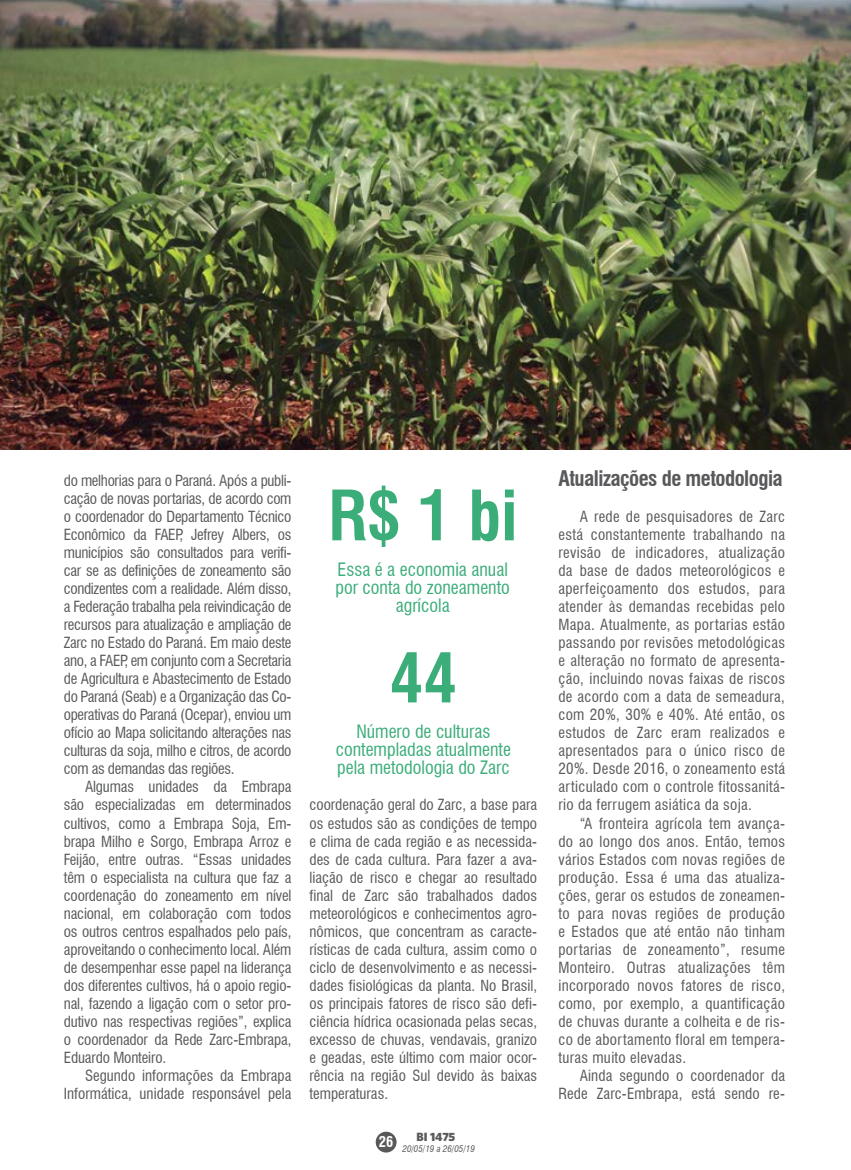
<style>
.page{position:relative;width:851px;height:1170px;background:#fff}
.page>*{position:absolute;margin:0;border:0;box-sizing:border-box;transform-origin:0 0}
.t1{font:700 condensed 67.5px "Swiss 721 BT";color:#3bad79}
.t2{font:700 condensed 21px "Swiss 721 BT";letter-spacing:-.025em;color:#58595b}
.t3{font:condensed 18px/18px "Swiss 721 BT";color:#3bad79;text-align:center}
.t4{font:condensed 15px/18px "Swiss 721 BT";color:#58595b;text-align:justify}
.t5{font:700 condensed 14.4px "Swiss 721 BT";color:#fff}
.t6{font:900 12px "Whitney HTF";letter-spacing:-.01em;color:#58595b}
.t7{font:italic condensed 9px "Swiss 721 BT";color:#58595b}
</style>
<div class="page">
<div style="left:375px;top:1131px;width:21px;height:21px;background:#58595b;border-radius:50%"></div>
<img style="left:0;top:0;width:850px;height:450px">
<p class="t4" style="left:64px;top:472px;width:229px">do melhorias para o Paraná. Após a publi&shy;cação de novas portarias, de acordo com o coordenador do Departamento Técnico Econômico da FAEP, Jefrey Albers, os municípios são consultados para verifi&shy;car se as definições de zoneamento são condizentes com a realidade. Além disso, a Federação trabalha pela reivindicação de recursos para atualização e ampliação de Zarc no Estado do Paraná. Em maio deste ano, a FAEP, em conjunto com a Secretaria de Agricultura e Abastecimento de Estado do Paraná (Seab) e a Organização das Co&shy;operativas do Paraná (Ocepar), enviou um ofício ao Mapa solicitando alterações nas culturas da soja, milho e citros, de acordo com as demandas das regiões.</p>
<p class="t4" style="left:64px;top:778px;width:229px;text-indent:21px">Algumas unidades da Embrapa são especializadas em determinados cultivos, como a Embrapa Soja, Em&shy;brapa Milho e Sorgo, Embrapa Arroz e Feijão, entre outras. “Essas unidades têm o especialista na cultura que faz a coordenação do zoneamento em nível nacional, em colaboração com todos os outros centros espalhados pelo país, aproveitando o conhecimento local. Além de desempenhar esse papel na liderança dos diferentes cultivos, há o apoio regio&shy;nal, fazendo a ligação com o setor pro&shy;dutivo nas respectivas regiões”, explica o coordenador da Rede Zarc-Embrapa, Eduardo Monteiro.</p>
<p class="t4" style="left:64px;top:1066px;width:229px;text-align:right">Segundo informações da Embrapa<br>Informática, unidade responsável pela</p>
<h1 class="t1" style="left:328px;top:475px;width:191px">R$ 1 bi</h1>
<p class="t3" style="left:335px;top:560px;width:176px">Essa é a economia anual por conta do zoneamento agrícola</p>
<h1 class="t1" style="left:389px;top:637px;width:69px">44</h1>
<p class="t3" style="left:336px;top:722px;width:177px">Número de culturas contempladas atualmente pela metodologia do Zarc</p>
<p class="t4" style="left:309px;top:796px;width:229px">coordenação geral do Zarc, a base para os estudos são as condições de tempo e clima de cada região e as necessida&shy;des de cada cultura. Para fazer a ava&shy;liação de risco e chegar ao resultado final de Zarc são trabalhados dados meteorológicos e conhecimentos agro&shy;nômicos, que concentram as caracte&shy;rísticas de cada cultura, assim como o ciclo de desenvolvimento e as necessi&shy;dades fisiológicas da planta. No Brasil, os principais fatores de risco são defi&shy;ciência hídrica ocasionada pelas secas, excesso de chuvas, vendavais, granizo e geadas, este último com maior ocor&shy;rência na região Sul devido às baixas temperaturas.</p>
<p class="t5" style="left:379px;top:1133px;width:16px">26</p>
<p class="t6" style="left:416px;top:1128px;width:40px">BI 1475</p>
<p class="t7" style="left:402px;top:1143px;width:74px">20/05/19 a 26/05/19</p>
<h2 class="t2" style="left:558px;top:466px;width:226px">Atualizações de metodologia</h2>
<p class="t4" style="left:558px;top:508px;width:228px;text-indent:21px">A rede de pesquisadores de Zarc está constantemente trabalhando na revisão de indicadores, atualização da base de dados meteorológicos e aperfeiçoamento dos estudos, para atender às demandas recebidas pelo Mapa. Atualmente, as portarias estão passando por revisões metodológicas e alteração no formato de apresenta&shy;ção, incluindo novas faixas de riscos de acordo com a data de semeadura, com 20%, 30% e 40%. Até então, os estudos de Zarc eram realizados e apresentados para o único risco de 20%. Desde 2016, o zoneamento está articulado com o controle fitossanitá&shy;rio da ferrugem asiática da soja.</p>
<p class="t4" style="left:558px;top:814px;width:228px;text-indent:21px">“A fronteira agrícola tem avança&shy;do ao longo dos anos. Então, temos vários Estados com novas regiões de produção. Essa é uma das atualiza&shy;ções, gerar os estudos de zoneamen&shy;to para novas regiões de produção e Estados que até então não tinham portarias de zoneamento”, resume Monteiro. Outras atualizações têm incorporado novos fatores de risco, como, por exemplo, a quantificação de chuvas durante a colheita e de ris&shy;co de abortamento floral em tempera&shy;turas muito elevadas.</p>
<p class="t4" style="left:558px;top:1066px;width:228px;text-align:right">Ainda segundo o coordenador da<br>Rede Zarc-Embrapa, está sendo re-</p>
</div>
